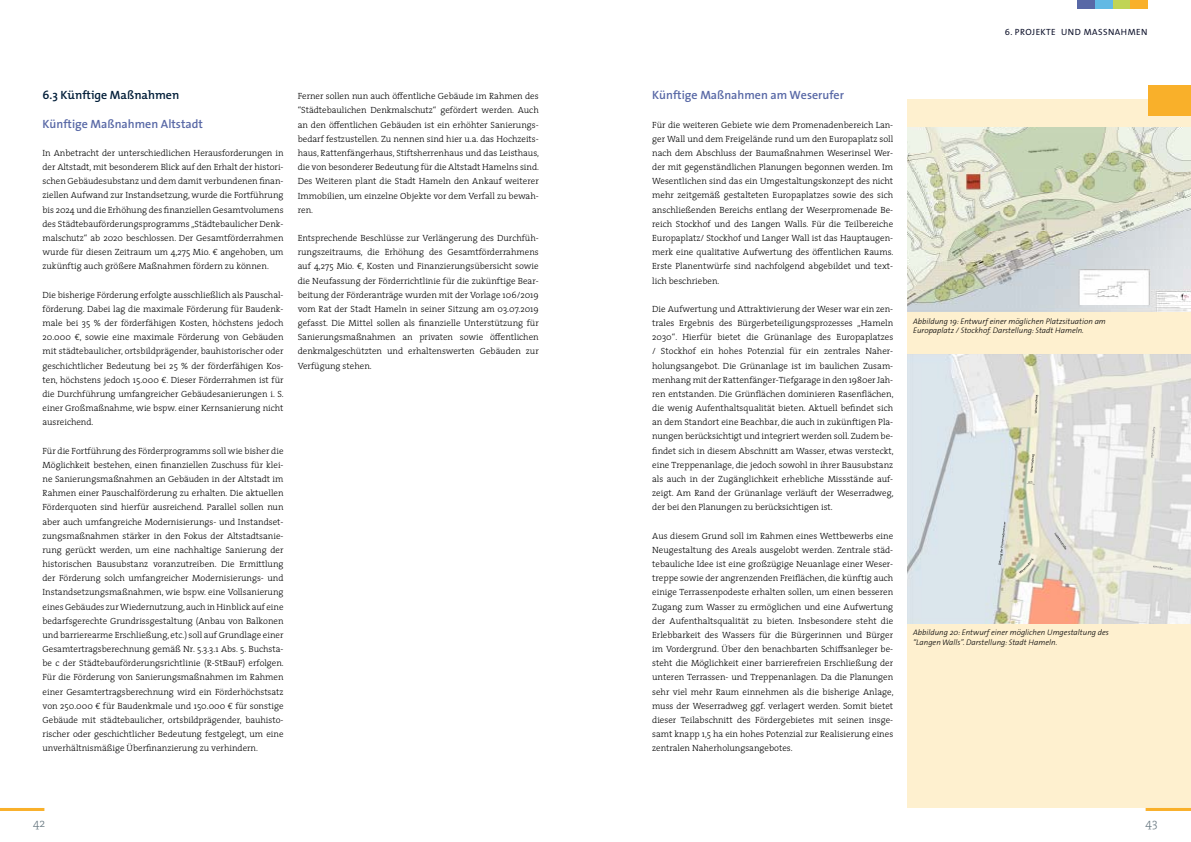
<style>
.page{position:relative;width:1191px;height:842px;background:#fff}
.page>*{position:absolute;margin:0;border:0;box-sizing:border-box;transform-origin:0 0}
.t1{font:600 12px "The Sans";color:#5868a6}
.t2{font:600 12px "The Mix";color:#001d38}
.t3{font:300 12px "The Serif";color:#687881}
.t4{font:300 9px/14.2px "The Serif";color:#000;text-align:justify}
.t5{font:9px "The Sans Regular Caps";letter-spacing:.05em;color:#0f132c}
.t6{font:italic 300 8px/9.6px "The Sans";color:#000}
</style>
<div class="page">
<div style="left:907px;top:99px;width:284px;height:709px;background:#fef0cf"></div>
<div style="left:1148px;top:85px;width:43px;height:31px;background:#f9b02a"></div>
<img style="left:907px;top:128px;width:284px;height:184px">
<img style="left:907px;top:354px;width:284px;height:270px">
<svg style="left:1028px;top:558px;width:5px;height:5px"></svg>
<div style="left:1076px;top:0;width:18px;height:9px;background:#5868a6"></div>
<div style="left:1094px;top:0;width:18px;height:9px;background:#61b9e4"></div>
<div style="left:1112px;top:0;width:18px;height:9px;background:#c0d454"></div>
<div style="left:1130px;top:0;width:18px;height:9px;background:#f9b02a"></div>
<hr style="left:1145px;top:808px;width:46px;height:3px;background:#f9b02a">
<hr style="left:0;top:808px;width:44px;height:3px;background:#f9b02a">
<h1 class="t2" style="left:43px;top:85px;width:138px">6.3 Künftige Maßnahmen</h1>
<h1 class="t1" style="left:43px;top:113px;width:162px">Künftige Maßnahmen Altstadt</h1>
<p class="t4" style="left:43px;top:145px;width:242px">In Anbetracht der unterschiedlichen Herausforderungen in der Altstadt, mit besonderem Blick auf den Erhalt der histori&shy;schen Gebäudesubstanz und dem damit verbundenen finan&shy;ziellen Aufwand zur Instandsetzung, wurde die Fortführung bis 2024 und die Erhöhung des finanziellen Gesamtvolumens des Städtebauförderungsprogramms „Städtebaulicher Denk&shy;malschutz“ ab 2020 beschlossen. Der Gesamtförderrahmen wurde für diesen Zeitraum um 4,275 Mio. € angehoben, um zukünftig auch größere Maßnahmen fördern zu können.</p>
<p class="t4" style="left:43px;top:287px;width:243px">Die bisherige Förderung erfolgte ausschließlich als Pauschal&shy;förderung. Dabei lag die maximale Förderung für Baudenk&shy;male bei 35 % der förderfähigen Kosten, höchstens jedoch 20.000 €, sowie eine maximale Förderung von Gebäuden mit städtebaulicher, ortsbildprägender, bauhistorischer oder geschichtlicher Bedeutung bei 25 % der förderfähigen Kos&shy;ten, höchstens jedoch 15.000 €. Dieser Förderrahmen ist für die Durchführung umfangreicher Gebäudesanierungen i. S. einer Großmaßnahme, wie bspw. einer Kernsanierung nicht ausreichend.</p>
<p class="t4" style="left:43px;top:443px;width:243px">Für die Fortführung des Förderprogramms soll wie bisher die Möglichkeit bestehen, einen finanziellen Zuschuss für klei&shy;ne Sanierungsmaßnahmen an Gebäuden in der Altstadt im Rahmen einer Pauschalförderung zu erhalten. Die aktuellen Förderquoten sind hierfür ausreichend. Parallel sollen nun aber auch umfangreiche Modernisierungs- und Instandset&shy;zungsmaßnahmen stärker in den Fokus der Altstadtsanie&shy;rung gerückt werden, um eine nachhaltige Sanierung der historischen Bausubstanz voranzutreiben. Die Ermittlung der Förderung solch umfangreicher Modernisierungs- und Instandsetzungsmaßnahmen, wie bspw. eine Vollsanierung eines Gebäudes zur Wiedernutzung, auch in Hinblick auf eine bedarfsgerechte Grundrissgestaltung (Anbau von Balkonen und barrierearme Erschließung, etc.) soll auf Grundlage einer Gesamtertragsberechnung gemäß Nr. 5.3.3.1 Abs. 5. Buchsta&shy;be c der Städtebauförderungsrichtlinie (R-StBauF) erfolgen.<br>Für die Förderung von Sanierungsmaßnahmen im Rahmen einer Gesamtertragsberechnung wird ein Förderhöchstsatz von 250.000 € für Baudenkmale und 150.000 € für sonstige Gebäude mit städtebaulicher, ortsbildprägender, bauhisto&shy;rischer oder geschichtlicher Bedeutung festgelegt, um eine unverhältnismäßige Überfinanzierung zu verhindern.</p>
<p class="t4" style="left:298px;top:89px;width:243px">Ferner sollen nun auch öffentliche Gebäude im Rahmen des “Städtebaulichen Denkmalschutz“ gefördert werden. Auch an den öffentlichen Gebäuden ist ein erhöhter Sanierungs&shy;bedarf festzustellen. Zu nennen sind hier u.a. das Hochzeits&shy;haus, Rattenfängerhaus, Stiftsherrenhaus und das Leisthaus, die von besonderer Bedeutung für die Altstadt Hamelns sind.<br>Des Weiteren plant die Stadt Hameln den Ankauf weiterer Immobilien, um einzelne Objekte vor dem Verfall zu bewah&shy;ren.</p>
<p class="t4" style="left:298px;top:231px;width:242px">Entsprechende Beschlüsse zur Verlängerung des Durchfüh&shy;rungszeitraums, die Erhöhung des Gesamtförderrahmens auf 4,275 Mio. €, Kosten und Finanzierungsübersicht sowie die Neufassung der Förderrichtlinie für die zukünftige Bear&shy;beitung der Förderanträge wurden mit der Vorlage 106/2019 vom Rat der Stadt Hameln in seiner Sitzung am 03.07.2019 gefasst. Die Mittel sollen als finanzielle Unterstützung für Sanierungsmaßnahmen an privaten sowie öffentlichen denkmalgeschützten und erhaltenswerten Gebäuden zur Verfügung stehen.</p>
<p class="t5" style="left:1004px;top:27px;width:144px">6. PROJEKTE UND MASSNAHMEN</p>
<h1 class="t1" style="left:652px;top:85px;width:193px">Künftige Maßnahmen am Weserufer</h1>
<p class="t4" style="left:652px;top:117px;width:243px">Für die weiteren Gebiete wie dem Promenadenbereich Lan&shy;ger Wall und dem Freigelände rund um den Europaplatz soll nach dem Abschluss der Baumaßnahmen Weserinsel Wer&shy;der mit gegenständlichen Planungen begonnen werden. Im Wesentlichen sind das ein Umgestaltungskonzept des nicht mehr zeitgemäß gestalteten Europaplatzes sowie des sich anschließenden Bereichs entlang der Weserpromenade Be&shy;reich Stockhof und des Langen Walls. Für die Teilbereiche Europaplatz/ Stockhof und Langer Wall ist das Hauptaugen&shy;merk eine qualitative Aufwertung des öffentlichen Raums.<br>Erste Planentwürfe sind nachfolgend abgebildet und text&shy;lich beschrieben.</p>
<p class="t4" style="left:652px;top:301px;width:243px;text-align:left">Die Aufwertung und Attraktivierung der Weser war ein zen&shy;trales Ergebnis des Bürgerbeteiligungsprozesses „Hameln 2030“. Hierfür bietet die Grünanlage des Europaplatzes / Stockhof ein hohes Potenzial für ein zentrales Naher&shy;holungsangebot. Die Grünanlage ist im baulichen Zusam&shy;menhang mit der Rattenfänger-Tiefgarage in den 1980er Jah&shy;ren entstanden. Die Grünflächen dominieren Rasenflächen, die wenig Aufenthaltsqualität bieten. Aktuell befindet sich an dem Standort eine Beachbar, die auch in zukünftigen Pla&shy;nungen berücksichtigt und integriert werden soll. Zudem be&shy;findet sich in diesem Abschnitt am Wasser, etwas versteckt, eine Treppenanlage, die jedoch sowohl in ihrer Bausubstanz als auch in der Zugänglichkeit erhebliche Missstände auf&shy;zeigt. Am Rand der Grünanlage verläuft der Weserradweg, der bei den Planungen zu berücksichtigen ist.</p>
<p class="t4" style="left:652px;top:528px;width:243px">Aus diesem Grund soll im Rahmen eines Wettbewerbs eine Neugestaltung des Areals ausgelobt werden. Zentrale städ&shy;tebauliche Idee ist eine großzügige Neuanlage einer Weser&shy;treppe sowie der angrenzenden Freiflächen, die künftig auch einige Terrassenpodeste erhalten sollen, um einen besseren Zugang zum Wasser zu ermöglichen und eine Aufwertung der Aufenthaltsqualität zu bieten. Insbesondere steht die Erlebbarkeit des Wassers für die Bürgerinnen und Bürger im Vordergrund. Über den benachbarten Schiffsanleger be&shy;steht die Möglichkeit einer barrierefreien Erschließung der unteren Terrassen- und Treppenanlagen. Da die Planungen sehr viel mehr Raum einnehmen als die bisherige Anlage, muss der Weserradweg ggf. verlagert werden. Somit bietet dieser Teilabschnitt des Fördergebietes mit seinen insge&shy;samt knapp 1,5 ha ein hohes Potenzial zur Realisierung eines zentralen Naherholungsangebotes.</p>
<p class="t6" style="left:913px;top:316px;width:194px">Abbildung 19: Entwurf einer möglichen Platzsituation am<br>Europaplatz / Stockhof. Darstellung: Stadt Hameln.</p>
<p class="t6" style="left:913px;top:628px;width:197px">Abbildung 20: Entwurf einer möglichen Umgestaltung des “Langen Walls”. Darstellung: Stadt Hameln.</p>
<h1 class="t3" style="left:33px;top:813px;width:14px">42</h1>
<h1 class="t3" style="left:1145px;top:813px;width:14px">43</h1>
</div>
